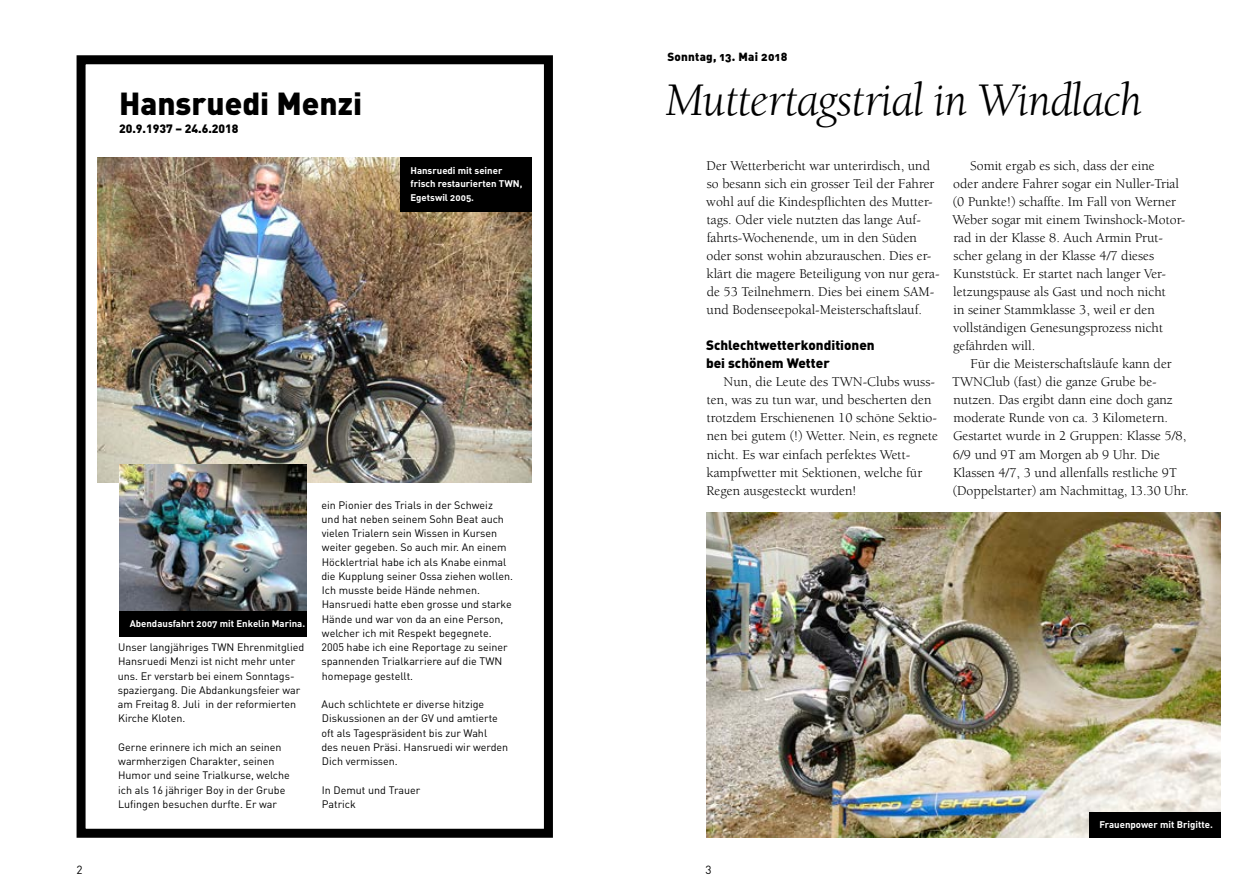
<style>
.page{position:relative;width:1259px;height:893px;background:#fff}
.page>*{position:absolute;margin:0;border:0;box-sizing:border-box;transform-origin:0 0}
.t1{font:italic 48px "Berkeley";letter-spacing:-.02em;color:#000}
.t2{font:900 31.5px "DIN";color:#000}
.t3{font:13.8px/18px "Berkeley";color:#000}
.t4{font:900 13.5px/18px "DIN";color:#000}
.t5{font:900 12px "DIN";color:#000}
.t6{font:11.7px "DIN Black Alternate";letter-spacing:.02em;color:#000}
.t7{font:11.7px "DIN";color:#000}
.t8{font:10.8px/14.2px "DIN";color:#000}
.t9{font:9.6px/13.5px "DIN Bold Alternate";color:#fff}
</style>
<div class="page">
<div style="left:77px;top:55px;width:476px;height:783px;border:9px solid #000"></div>
<img style="left:98px;top:158px;width:433px;height:325px">
<div style="left:400px;top:158px;width:131px;height:54px;background:#000"></div>
<img style="left:119px;top:465px;width:187px;height:146px">
<div style="left:119px;top:611px;width:187px;height:26px;background:#000"></div>
<img style="left:706px;top:513px;width:514px;height:325px">
<div style="left:1089px;top:812px;width:131px;height:26px;background:#000"></div>
<h2 class="t2" style="left:119px;top:83px;width:244px">Hansruedi Menzi</h2>
<p class="t5" style="left:119px;top:121px;width:121px">20.9.1937 – 24.6.2018</p>
<p class="t9" style="left:410px;top:163px;width:113px">Hansruedi mit seiner frisch restaurierten TWN,<br>Egetswil 2005.</p>
<p class="t7" style="left:77px;top:862px;width:8px">2</p>
<p class="t9" style="left:130px;top:616px;width:177px">Abendausfahrt 2007 mit Enkelin Marina.</p>
<p class="t8" style="left:118px;top:640px;width:188px">Unser langjähriges TWN Ehrenmitglied Hansruedi Menzi ist nicht mehr unter uns. Er verstarb bei einem Sonntags&shy;spaziergang. Die Abdankungsfeier war am Freitag 8. Juli in der reformierten Kirche Kloten.</p>
<p class="t8" style="left:118px;top:739px;width:173px">Gerne erinnere ich mich an seinen warmherzigen Charakter, seinen Humor und seine Trialkurse, welche ich als 16 jähriger Boy in der Grube Lufingen besuchen durfte. Er war</p>
<p class="t8" style="left:321px;top:497px;width:193px">ein Pionier des Trials in der Schweiz und hat neben seinem Sohn Beat auch vielen Trialern sein Wissen in Kursen weiter gegeben. So auch mir. An einem Höcklertrial habe ich als Knabe einmal die Kupplung seiner Ossa ziehen wollen.<br>Ich musste beide Hände nehmen.<br>Hansruedi hatte eben grosse und starke Hände und war von da an eine Person, welcher ich mit Respekt begegnete.<br>2005 habe ich eine Reportage zu seiner spannenden Trialkarriere auf die TWN homepage gestellt.</p>
<p class="t8" style="left:321px;top:697px;width:188px">Auch schlichtete er diverse hitzige<br>Diskussionen an der GV und amtierte oft als Tagespräsident bis zur Wahl<br>des neuen Präsi. Hansruedi wir werden<br>Dich vermissen.</p>
<p class="t8" style="left:322px;top:782px;width:100px">In Demut und Trauer<br>Patrick</p>
<p class="t6" style="left:667px;top:49px;width:122px">Sonntag, 13. Mai 2018</p>
<h1 class="t1" style="left:665px;top:76px;width:478px">Muttertagstrial in Windlach</h1>
<p class="t3" style="left:706px;top:157px;width:235px">Der Wetterbericht war unterirdisch, und so besann sich ein grosser Teil der Fahrer wohl auf die Kindespflichten des Mutter&shy;tags. Oder viele nutzten das lange Auf&shy;fahrts-Wochenende, um in den Süden oder sonst wohin abzurauschen. Dies er&shy;klärt die magere Beteiligung von nur gera&shy;de 53 Teilnehmern. Dies bei einem SAM&shy;und Bodenseepokal-Meisterschaftslauf.</p>
<p class="t4" style="left:706px;top:336px;width:170px">Schlechtwetterkonditionen bei schönem Wetter</p>
<p class="t3" style="left:706px;top:373px;width:233px;text-indent:17px">Nun, die Leute des TWN-Clubs wuss&shy;ten, was zu tun war, und bescherten den trotzdem Erschienenen 10 schöne Sektio&shy;nen bei gutem (!) Wetter. Nein, es regnete nicht. Es war einfach perfektes Wett&shy;kampfwetter mit Sektionen, welche für Regen ausgesteckt wurden!</p>
<p class="t3" style="left:952px;top:157px;width:234px;text-indent:18px">Somit ergab es sich, dass der eine<br>oder andere Fahrer sogar ein Nuller-Trial (0 Punkte!) schaffte. Im Fall von Werner Weber sogar mit einem Twinshock-Motor&shy;rad in der Klasse 8. Auch Armin Prut&shy;scher gelang in der Klasse 4/7 dieses Kunststück. Er startet nach langer Ver&shy;letzungspause als Gast und noch nicht<br>in seiner Stammklasse 3, weil er den vollständigen Genesungsprozess nicht gefährden will.</p>
<p class="t3" style="left:952px;top:355px;width:238px;text-indent:18px">Für die Meisterschaftsläufe kann der TWNClub (fast) die ganze Grube be&shy;nutzen. Das ergibt dann eine doch ganz moderate Runde von ca. 3 Kilometern.<br>Gestartet wurde in 2 Gruppen: Klasse 5/8, 6/9 und 9T am Morgen ab 9 Uhr. Die Klassen 4/7, 3 und allenfalls restliche 9T (Doppelstarter) am Nachmittag, 13.30 Uhr.</p>
<p class="t7" style="left:705px;top:862px;width:8px">3</p>
<p class="t9" style="left:1099px;top:817px;width:115px">Frauenpower mit Brigitte.</p>
</div>
